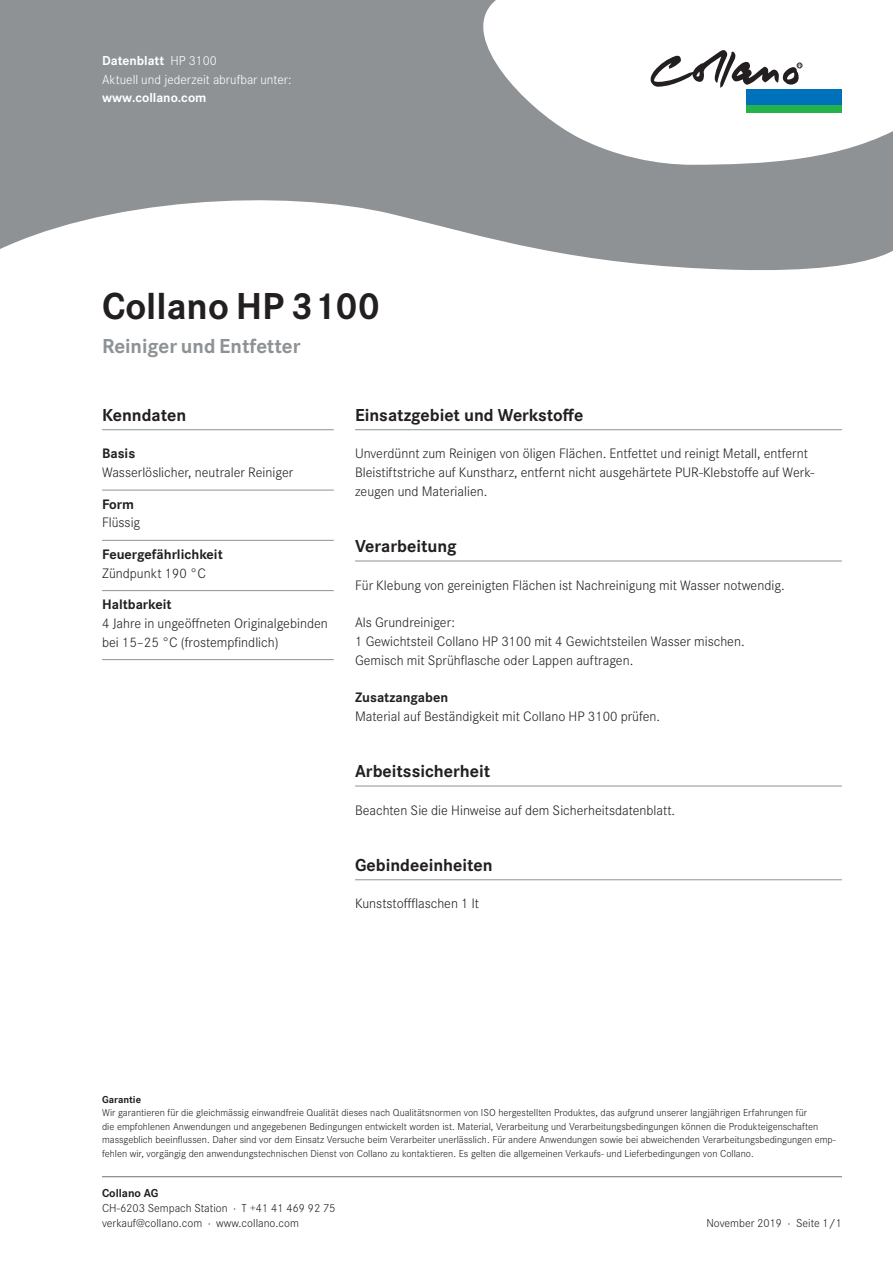
<style>
.page{position:relative;width:893px;height:1263px;background:#fff}
.page>*{position:absolute;margin:0;border:0;box-sizing:border-box;transform-origin:0 0}
.Head_28_Pt{font:700 39px "Corporate S";color:#231f20}
.Head_28_Pt-2{font:700 21px "Corporate S";color:#8e9295}
.Grundtext_oE_8_5_Fla{font:700 18px "Corporate S";color:#231f20}
.Grundtext_oE_8_5_Fla-2{font:300 14.25px/18.8px "Corporate S";color:#231f20}
.Grundtext_oE_8_5_Fla-3{font:700 14.25px/18.8px "Corporate S";color:#231f20}
.Grundtext_oE_8_5_Fla-4{font:300 13.5px/18.3px "Corporate S";color:#fff}
.Grundtext_oE_8_5_Fla-5{font:700 13.5px "Corporate S";color:#fff}
.Grundtext_oE_8_5_Fla-6{font:300 12px "Corporate S";color:#231f20}
.Grundtext_oE_8_5_Fla-7{font:700 12px "Corporate S";color:#231f20}
.t1{font:300 10.5px/13.5px "Corporate S";color:#231f20}
.t2{font:700 10.5px "Corporate S";color:#231f20}
.s1{font-weight:300}
.s2{font-weight:700}
</style>
<div class="page">
<svg style="left:0;top:0;width:893px;height:270px;fill:#8e9295"></svg>
<div style="left:746px;top:89px;width:96px;height:16px;background:#0072bc"></div>
<div style="left:746px;top:105px;width:96px;height:8px;background:#23b24b"></div>
<svg style="left:651px;top:50px;width:151px;height:38px"></svg>
<hr style="left:102px;top:429px;width:232px;height:1px;background:#8e9295">
<hr style="left:102px;top:490px;width:232px;height:1px;background:#8e9295">
<hr style="left:102px;top:540px;width:232px;height:1px;background:#8e9295">
<hr style="left:102px;top:590px;width:232px;height:1px;background:#8e9295">
<hr style="left:102px;top:659px;width:232px;height:1px;background:#8e9295">
<hr style="left:355px;top:429px;width:487px;height:1px;background:#8e9295">
<hr style="left:355px;top:561px;width:487px;height:1px;background:#8e9295">
<hr style="left:355px;top:786px;width:487px;height:1px;background:#8e9295">
<hr style="left:355px;top:879px;width:487px;height:1px;background:#8e9295">
<hr style="left:102px;top:1176px;width:740px;height:1px;background:#8e9295">
<p class="Grundtext_oE_8_5_Fla-5" style="left:102px;top:53px;width:116px">Datenblatt <span class="s1">HP 3100</span></p>
<p class="Grundtext_oE_8_5_Fla-4" style="left:102px;top:70px;width:191px">Aktuell und jederzeit abrufbar unter: <span class="s2">www.collano.com</span></p>
<p class="Head_28_Pt" style="left:102px;top:284px;width:280px">Collano HP 3100</p>
<p class="Head_28_Pt-2" style="left:102px;top:334px;width:200px">Reiniger und Entfetter</p>
<p class="Grundtext_oE_8_5_Fla" style="left:102px;top:405px;width:86px">Kenndaten</p>
<p class="Grundtext_oE_8_5_Fla-2" style="left:102px;top:444px;width:193px"><span class="s2">Basis<br></span>Wasserlöslicher, neutraler Reiniger</p>
<p class="Grundtext_oE_8_5_Fla-2" style="left:102px;top:495px;width:40px"><span class="s2">Form<br></span>Flüssig</p>
<p class="Grundtext_oE_8_5_Fla-3" style="left:102px;top:545px;width:122px">Feuergefährlichkeit<br><span class="s1">Zündpunkt 190 °C</span></p>
<p class="Grundtext_oE_8_5_Fla-2" style="left:102px;top:595px;width:227px"><span class="s2">Haltbarkeit<br></span>4 Jahre in ungeöffneten Originalgebinden bei 15–25 °C (frostempfindlich)</p>
<p class="Grundtext_oE_8_5_Fla" style="left:355px;top:405px;width:230px">Einsatzgebiet und Werkstoffe</p>
<p class="Grundtext_oE_8_5_Fla-2" style="left:355px;top:444px;width:461px">Unverdünnt zum Reinigen von öligen Flächen. Entfettet und reinigt Metall, entfernt<br>Bleistiftstriche auf Kunstharz, entfernt nicht ausgehärtete PUR-Klebstoffe auf Werk&shy;zeugen und Materialien.</p>
<p class="Grundtext_oE_8_5_Fla" style="left:355px;top:536px;width:103px">Verarbeitung</p>
<p class="Grundtext_oE_8_5_Fla-2" style="left:355px;top:576px;width:431px">Für Klebung von gereinigten Flächen ist Nachreinigung mit Wasser notwendig.</p>
<p class="Grundtext_oE_8_5_Fla-2" style="left:355px;top:613px;width:391px">Als Grundreiniger:<br>1 Gewichtsteil Collano HP 3100 mit 4 Gewichtsteilen Wasser mischen.<br>Gemisch mit Sprühflasche oder Lappen auftragen.</p>
<p class="Grundtext_oE_8_5_Fla-2" style="left:355px;top:688px;width:307px"><span class="s2">Zusatzangaben<br></span>Material auf Beständigkeit mit Collano HP 3100 prüfen.</p>
<p class="Grundtext_oE_8_5_Fla" style="left:355px;top:761px;width:137px">Arbeitssicherheit</p>
<p class="Grundtext_oE_8_5_Fla-2" style="left:355px;top:801px;width:322px">Beachten Sie die Hinweise auf dem Sicherheitsdatenblatt.</p>
<p class="Grundtext_oE_8_5_Fla" style="left:355px;top:855px;width:139px">Gebindeeinheiten</p>
<p class="Grundtext_oE_8_5_Fla-2" style="left:355px;top:894px;width:126px">Kunststoffflaschen 1 lt</p>
<p class="t2" style="left:102px;top:1093px;width:41px">Garantie</p>
<p class="t1" style="left:102px;top:1106px;width:735px">Wir garantieren für die gleichmässig einwandfreie Qualität dieses nach Qualitätsnormen von ISO hergestellten Produktes, das aufgrund unserer langjährigen Erfahrungen für<br>die empfohlenen Anwendungen und angegebenen Bedingungen entwickelt worden ist. Material, Verarbeitung und Verarbeitungsbedingungen können die Produkteigenschaften massgeblich beeinflussen. Daher sind vor dem Einsatz Versuche beim Verarbeiter unerlässlich. Für andere Anwendungen sowie bei abweichenden Verarbeitungsbedingungen emp&shy;fehlen wir, vorgängig den anwendungstechnischen Dienst von Collano zu kontaktieren. Es gelten die allgemeinen Verkaufs- und Lieferbedingungen von Collano.</p>
<p class="Grundtext_oE_8_5_Fla-7" style="left:102px;top:1186px;width:58px">Collano AG</p>
<p class="Grundtext_oE_8_5_Fla-6" style="left:102px;top:1201px;width:235px">CH-6203 Sempach Station · T +41 41 469 92 75</p>
<p class="Grundtext_oE_8_5_Fla-6" style="left:102px;top:1216px;width:198px">verkauf@collano.com · www.collano.com</p>
<p class="Grundtext_oE_8_5_Fla-6" style="left:706px;top:1216px;width:137px">November 2019 · Seite 1/1</p>
</div>
